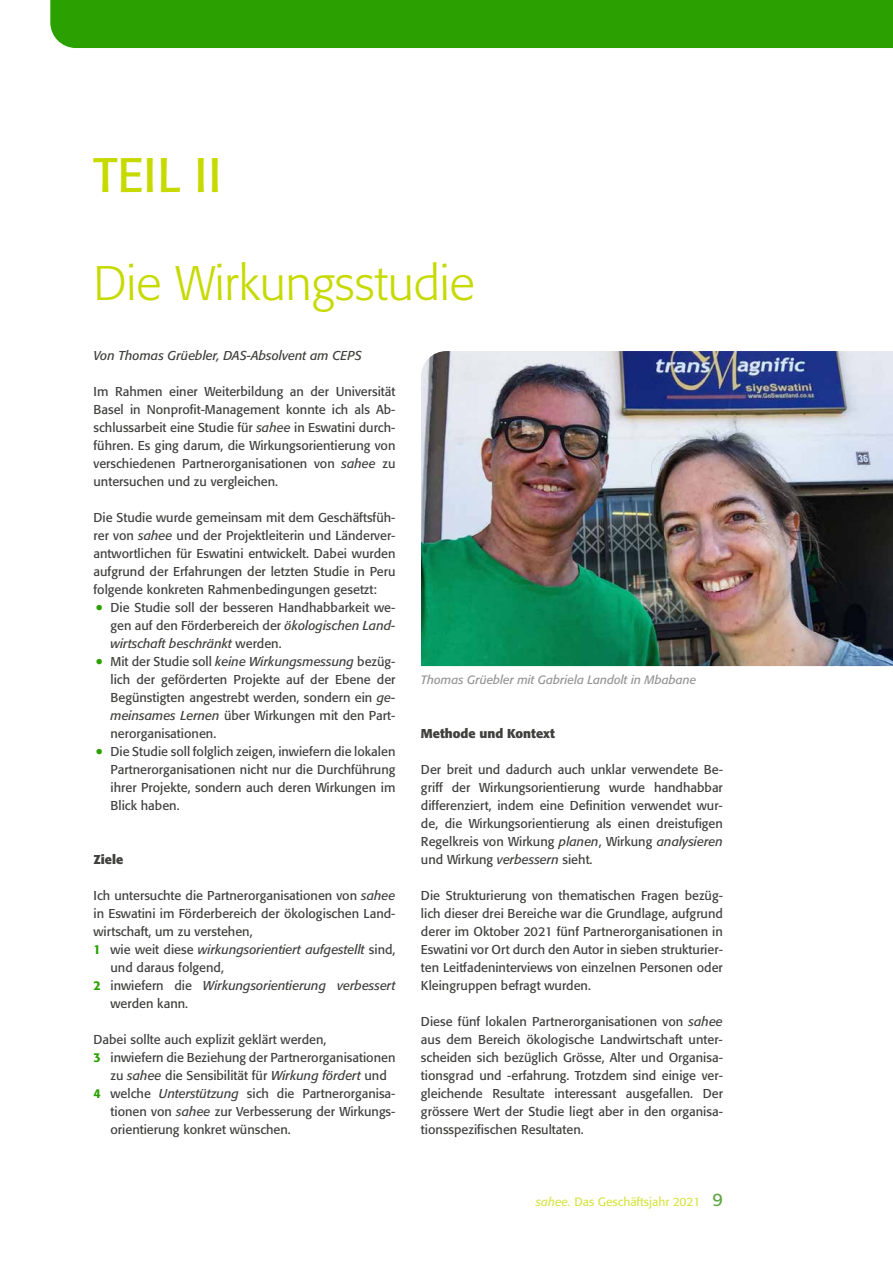
<style>
.page{position:relative;width:893px;height:1263px;background:#fff}
.page>*{position:absolute;margin:0;border:0;box-sizing:border-box;transform-origin:0 0}
.t1{font:300 48px "Formata";color:#c7da00}
.t2{font:48px "Formata";letter-spacing:.01em;color:#c7da00}
.t3{font:12.75px/18px "Formata";color:#40403f;text-align:justify}
.t4{font:italic 12.75px "Formata";color:#40403f}
.t5{font:700 12.75px "Formata";color:#40403f}
.t6{font:italic 12px "Formata";color:#949494}
.t7{font:12px "Formata";color:#d8e447}
.s1{font-style:italic}
.s2{font-size:21px;color:#2aa100}
.s3{font-weight:500;font-style:normal;color:#2aa100}
.s4{font-style:normal}
.s5{font-weight:500;color:#2aa100}
.s6{font-size:18px;color:#5fa744}
</style>
<div class="page">
<img style="left:421px;top:351px;width:472px;height:315px">
<div style="left:50px;top:0;width:843px;height:48px;background:#2aa100"></div>
<h1 class="t2" style="left:94px;top:146px;width:130px">TEIL II</h1>
<h1 class="t1" style="left:94px;top:255px;width:383px">Die Wirkungsstudie</h1>
<p class="t4" style="left:94px;top:348px;width:270px">Von Thomas Grüebler, DAS-Absolvent am CEPS</p>
<p class="t3" style="left:94px;top:382px;width:303px">Im Rahmen einer Weiterbildung an der Universität Basel in Nonprofit-Management konnte ich als Ab&shy;schlussarbeit eine Studie für <span class="s1">sahee</span> in Eswatini durch&shy;führen. Es ging darum, die Wirkungsorientierung von verschiedenen Partnerorganisationen von <span class="s1">sahee</span> zu untersuchen und zu vergleichen.</p>
<p class="t3" style="left:94px;top:509px;width:303px">Die Studie wurde gemeinsam mit dem Geschäftsfüh&shy;rer von <span class="s1">sahee</span> und der Projektleiterin und Länderver&shy;antwortlichen für Eswatini entwickelt. Dabei wurden aufgrund der Erfahrungen der letzten Studie in Peru folgende konkreten Rahmenbedingungen gesetzt:</p>
<p class="t3" style="left:111px;top:598px;width:286px;text-indent:-15px"><span class="s2">•</span> Die Studie soll der besseren Handhabbarkeit we&shy;gen auf den Förderbereich der <span class="s1">ökologischen Land&shy;wirtschaft beschränkt</span> werden.</p>
<p class="t3" style="left:111px;top:652px;width:286px;text-indent:-15px"><span class="s2">•</span> Mit der Studie soll <span class="s1">keine Wirkungsmessung</span> bezüg&shy;lich der geförderten Projekte auf der Ebene der Begünstigten angestrebt werden, sondern ein <span class="s1">ge&shy;meinsames Lernen</span> über Wirkungen mit den Part&shy;nerorganisationen.</p>
<p class="t3" style="left:111px;top:742px;width:286px;text-indent:-15px"><span class="s2">•</span> Die Studie soll folglich zeigen, inwiefern die lokalen Partnerorganisationen nicht nur die Durchführung ihrer Projekte, sondern auch deren Wirkungen im Blick haben.</p>
<p class="t5" style="left:94px;top:852px;width:31px">Ziele</p>
<p class="t3" style="left:94px;top:886px;width:303px">Ich untersuchte die Partnerorganisationen von <span class="s1">sahee</span></p>
<p class="t3" style="left:94px;top:904px;width:303px">in Eswatini im Förderbereich der ökologischen Land-</p>
<p class="t3" style="left:94px;top:922px;width:161px">wirtschaft, um zu verstehen,</p>
<p class="t4" style="left:94px;top:942px;width:303px"><span class="s3">1</span> <span class="s4">wie weit diese</span> wirkungsorientiert aufgestellt <span class="s4">sind,</span></p>
<p class="t3" style="left:111px;top:958px;width:115px">und daraus folgend,</p>
<p class="t4" style="left:94px;top:978px;width:303px"><span class="s3">2</span> <span class="s4">inwiefern die</span> Wirkungsorientierung verbessert</p>
<p class="t3" style="left:111px;top:995px;width:79px">werden kann.</p>
<p class="t3" style="left:94px;top:1031px;width:234px">Dabei sollte auch explizit geklärt werden,</p>
<p class="t3" style="left:94px;top:1049px;width:303px"><span class="s5">3</span> inwiefern die Beziehung der Partnerorganisationen</p>
<p class="t3" style="left:111px;top:1067px;width:278px">zu <span class="s1">sahee</span> die Sensibilität für <span class="s1">Wirkung fördert</span> und</p>
<p class="t3" style="left:94px;top:1085px;width:303px"><span class="s5">4</span> welche <span class="s1">Unterstützung</span> sich die Partnerorganisa-</p>
<p class="t3" style="left:111px;top:1103px;width:286px">tionen von <span class="s1">sahee</span> zur Verbesserung der Wirkungs-</p>
<p class="t3" style="left:111px;top:1121px;width:182px">orientierung konkret wünschen.</p>
<p class="t6" style="left:421px;top:673px;width:277px">Thomas Grüebler mit Gabriela Landolt in Mbabane</p>
<p class="t5" style="left:421px;top:726px;width:135px">Methode und Kontext</p>
<p class="t3" style="left:421px;top:761px;width:303px">Der breit und dadurch auch unklar verwendete Be&shy;griff der Wirkungsorientierung wurde handhabbar differenziert, indem eine Definition verwendet wur&shy;de, die Wirkungsorientierung als einen dreistufigen Regelkreis von Wirkung <span class="s1">planen</span>, Wirkung <span class="s1">analysieren </span>und Wirkung <span class="s1">verbessern</span> sieht.</p>
<p class="t3" style="left:421px;top:887px;width:303px">Die Strukturierung von thematischen Fragen bezüg&shy;lich dieser drei Bereiche war die Grundlage, aufgrund derer im Oktober 2021 fünf Partnerorganisationen in Eswatini vor Ort durch den Autor in sieben strukturier&shy;ten Leitfadeninterviews von einzelnen Personen oder Kleingruppen befragt wurden.</p>
<p class="t3" style="left:421px;top:1013px;width:303px">Diese fünf lokalen Partnerorganisationen von <span class="s1">sahee </span>aus dem Bereich ökologische Landwirtschaft unter&shy;scheiden sich bezüglich Grösse, Alter und Organisa&shy;tionsgrad und -erfahrung. Trotzdem sind einige ver&shy;gleichende Resultate interessant ausgefallen. Der grössere Wert der Studie liegt aber in den organisa&shy;tionsspezifischen Resultaten.</p>
<p class="t7" style="left:536px;top:1194px;width:188px"><span class="s1">sahee.</span> Das Geschäftsjahr 2021 <span class="s6">9</span></p>
</div>
